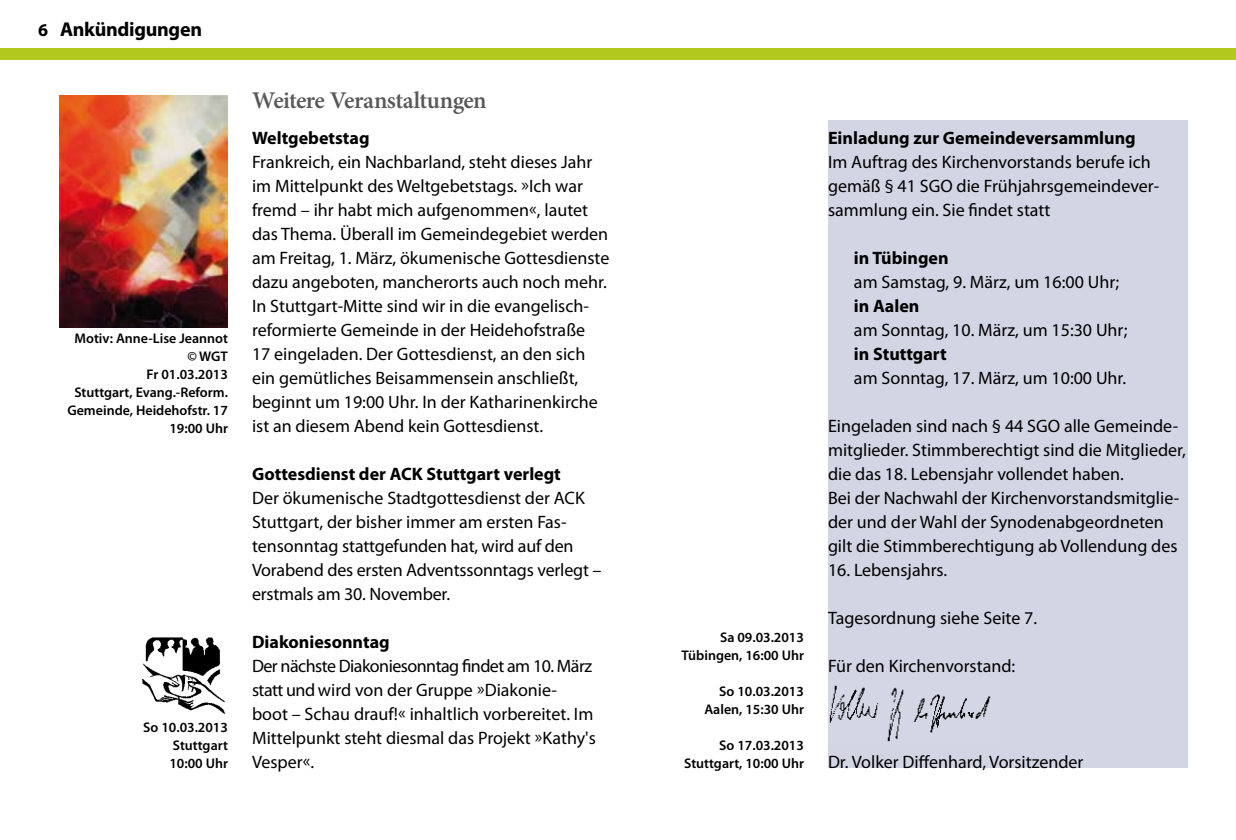
<style>
.page{position:relative;width:1236px;height:840px;background:#fff}
.page>*{position:absolute;margin:0;border:0;box-sizing:border-box;transform-origin:0 0}
.t1{font:600 24px "Minion Pro";letter-spacing:-.025em;color:#58585a}
.t2{font:700 20px "Myriad Pro";letter-spacing:-.015em;color:#000}
.t3{font:18px/24px "Myriad Pro";color:#000}
.t4{font:700 18px "Myriad Pro";color:#000}
.t5{font:600 14px/18px "Myriad Pro";color:#000;text-align:right}
</style>
<div class="page">
<div style="left:0;top:48px;width:1236px;height:12px;background:#b1c91f"></div>
<div style="left:828px;top:120px;width:360px;height:648px;background:#d2d6e4"></div>
<img style="left:60px;top:96px;width:168px;height:232px">
<img style="left:829px;top:685px;width:162px;height:57px">
<img style="left:142px;top:637px;width:84px;height:77px">
<p class="t4" style="left:38px;top:18px;width:11px">6</p>
<p class="t2" style="left:60px;top:16px;width:144px">Ankündigungen</p>
<p class="t5" style="left:67px;top:329px;width:162px">Motiv: Anne-Lise Jeannot © WGT<br>Fr 01.03.2013<br>Stuttgart, Evang.-Reform.<br>Gemeinde, Heidehofstr. 17<br>19:00 Uhr</p>
<p class="t5" style="left:169px;top:718px;width:60px;text-align:justify;text-indent:-26px">So 10.03.2013<br>Stuttgart 10:00 Uhr</p>
<h1 class="t1" style="left:252px;top:84px;width:236px">Weitere Veranstaltungen</h1>
<p class="t4" style="left:252px;top:126px;width:119px">Weltgebetstag</p>
<p class="t3" style="left:252px;top:150px;width:359px">Frankreich, ein Nachbarland, steht dieses Jahr im Mittelpunkt des Weltgebetstags. »Ich war fremd – ihr habt mich aufgenommen«, lautet das Thema. Überall im Gemeindegebiet werden am Freitag, 1. März, ökumenische Gottesdienste dazu angeboten, mancherorts auch noch mehr.<br>In Stuttgart-Mitte sind wir in die evangelisch&shy;reformierte Gemeinde in der Heidehofstraße<br>17 eingeladen. Der Gottesdienst, an den sich ein gemütliches Beisammensein anschließt, beginnt um 19:00 Uhr. In der Katharinenkirche ist an diesem Abend kein Gottesdienst.</p>
<p class="t4" style="left:252px;top:462px;width:310px">Gottesdienst der ACK Stuttgart verlegt</p>
<p class="t3" style="left:252px;top:486px;width:351px">Der ökumenische Stadtgottesdienst der ACK Stuttgart, der bisher immer am ersten Fas&shy;tensonntag stattgefunden hat, wird auf den Vorabend des ersten Adventssonntags verlegt – erstmals am 30. November.</p>
<p class="t4" style="left:252px;top:630px;width:139px">Diakoniesonntag</p>
<p class="t3" style="left:252px;top:654px;width:345px">Der nächste Diakoniesonntag findet am 10. März statt und wird von der Gruppe »Diakonie&shy;boot – Schau drauf!« inhaltlich vorbereitet. Im Mittelpunkt steht diesmal das Projekt »Kathy's Vesper«.</p>
<p class="t5" style="left:682px;top:628px;width:124px">Sa 09.03.2013<br>Tübingen, 16:00 Uhr</p>
<p class="t5" style="left:704px;top:682px;width:101px">So 10.03.2013<br>Aalen, 15:30 Uhr</p>
<p class="t5" style="left:684px;top:736px;width:121px">So 17.03.2013<br>Stuttgart, 10:00 Uhr</p>
<p class="t4" style="left:828px;top:126px;width:309px">Einladung zur Gemeindeversammlung</p>
<p class="t3" style="left:828px;top:150px;width:333px">Im Auftrag des Kirchenvorstands berufe ich gemäß § 41 SGO die Frühjahrsgemeindever&shy;sammlung ein. Sie findet statt</p>
<p class="t4" style="left:854px;top:246px;width:96px">in Tübingen</p>
<p class="t3" style="left:854px;top:270px;width:267px">am Samstag, 9. März, um 16:00 Uhr;</p>
<p class="t4" style="left:854px;top:294px;width:67px">in Aalen</p>
<p class="t3" style="left:854px;top:318px;width:275px">am Sonntag, 10. März, um 15:30 Uhr;</p>
<p class="t4" style="left:854px;top:342px;width:94px">in Stuttgart</p>
<p class="t3" style="left:854px;top:366px;width:274px">am Sonntag, 17. März, um 10:00 Uhr.</p>
<p class="t3" style="left:828px;top:414px;width:359px">Eingeladen sind nach § 44 SGO alle Gemeinde&shy;mitglieder. Stimmberechtigt sind die Mitglieder, die das 18. Lebensjahr vollendet haben.<br>Bei der Nachwahl der Kirchenvorstandsmitglie&shy;der und der Wahl der Synodenabgeordneten gilt die Stimmberechtigung ab Vollendung des</p>
<p class="t3" style="left:828px;top:558px;width:121px">16. Lebensjahrs.</p>
<p class="t3" style="left:828px;top:606px;width:211px">Tagesordnung siehe Seite 7.</p>
<p class="t3" style="left:828px;top:654px;width:189px">Für den Kirchenvorstand:</p>
<p class="t3" style="left:828px;top:750px;width:257px">Dr. Volker Diffenhard, Vorsitzender</p>
</div>
